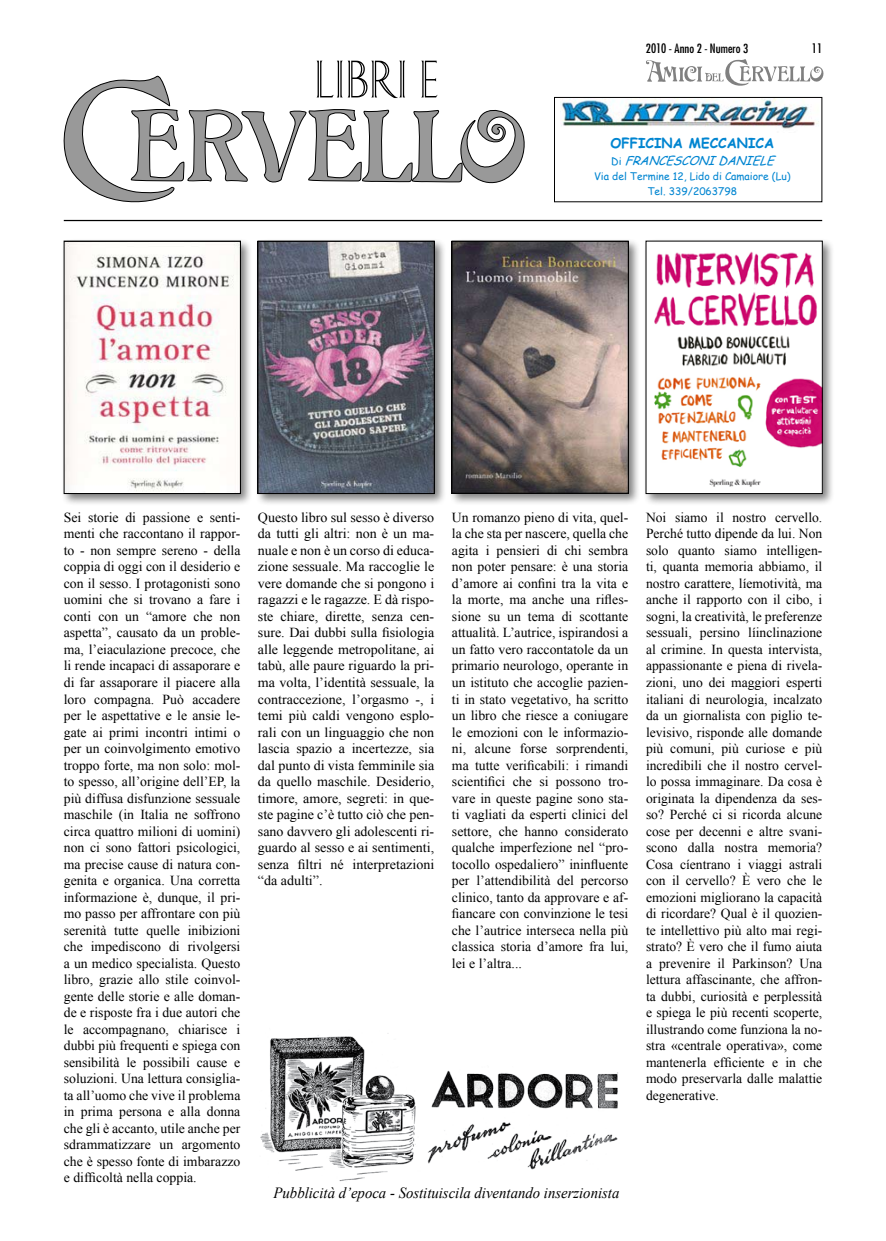
<style>
.page{position:relative;width:886px;height:1241px;background:#fff}
.page>*{position:absolute;margin:0;border:0;box-sizing:border-box;transform-origin:0 0}
.t1{font:italic 15.5px "Times New Roman";color:#000;scale:.95 1}
.t2{font:13.75px/16.5px "Times New Roman";color:#000;text-align:justify}
.t3{font:700 13.75px "Comic Sans MS";color:#0085d1}
.t4{font:condensed 12.5px "Futura";color:#000}
.t5{font:italic 12.12px "Comic Sans MS";color:#0085d1}
.t6{font:10.38px/14.4px "Comic Sans MS";color:#0085d1;text-align:center}
.s1{font-style:normal;font-size:10.38px}
</style>
<div class="page">
<svg style="left:646px;top:59px;width:178px;height:27px"></svg>
<hr style="left:64px;top:220px;width:758px;height:1px;background:#000">
<svg style="left:63px;top:61px;width:462px;height:142px"></svg>
<img style="left:560px;top:99px;width:259px;height:30px">
<div style="left:554px;top:97px;width:268px;height:105px;border:1px solid #000"></div>
<div style="left:449px;top:238px;width:192px;height:267px;background:#000;opacity:.5"></div>
<img style="left:454px;top:243px;width:172px;height:248px">
<div style="left:452px;top:241px;width:176px;height:252px;border:1px solid #000"></div>
<div style="left:643px;top:238px;width:192px;height:268px;background:#000;opacity:.5"></div>
<img style="left:648px;top:243px;width:172px;height:248px">
<div style="left:61px;top:238px;width:192px;height:268px;background:#000;opacity:.5"></div>
<img style="left:66px;top:243px;width:172px;height:248px">
<div style="left:255px;top:238px;width:192px;height:268px;background:#000;opacity:.5"></div>
<img style="left:260px;top:243px;width:172px;height:248px">
<div style="left:258px;top:241px;width:176px;height:252px;border:1px solid #000"></div>
<img style="left:427px;top:1070px;width:191px;height:99px">
<img style="left:260px;top:1033px;width:156px;height:148px">
<p class="t4" style="left:646px;top:41px;width:104px">2010 - Anno 2 - Numero 3</p>
<p class="t4" style="left:812px;top:41px;width:12px">11</p>
<p class="t3" style="left:610px;top:133px;width:165px">OFFICINA MECCANICA</p>
<p class="t5" style="left:611px;top:152px;width:170px"><span class="s1">D i</span> FRANCESCONIDANIELE</p>
<p class="t6" style="left:594px;top:169px;width:198px">Via del Termine 12, Lido di Camaiore (Lu)<br>Tel. 339/2063798</p>
<p class="t2" style="left:452px;top:508px;width:178px">Un romanzo pieno di vita, quel&shy;la che sta per nascere, quella che agita i pensieri di chi sembra non poter pensare: è una storia d’amore ai confini tra la vita e la morte, ma anche una rifles&shy;sione su un tema di scottante attualità. L’autrice, ispirandosi a un fatto vero raccontatole da un primario neurologo, operante in un istituto che accoglie pazien&shy;ti in stato vegetativo, ha scritto un libro che riesce a coniugare le emozioni con le informazio&shy;ni, alcune forse sorprendenti, ma tutte verificabili: i rimandi scientifici che si possono tro&shy;vare in queste pagine sono sta&shy;ti vagliati da esperti clinici del settore, che hanno considerato qualche imperfezione nel “pro&shy;tocollo ospedaliero” ininfluente per l’attendibilità del percorso clinico, tanto da approvare e af&shy;fiancare con convinzione le tesi che l’autrice interseca nella più classica storia d’amore fra lui, lei e l’altra...</p>
<p class="t2" style="left:646px;top:508px;width:178px">Noi siamo il nostro cervello.<br>Perché tutto dipende da lui. Non solo quanto siamo intelligen&shy;ti, quanta memoria abbiamo, il nostro carattere, líemotività, ma anche il rapporto con il cibo, i sogni, la creatività, le preferenze sessuali, persino líinclinazione al crimine. In questa intervista, appassionante e piena di rivela&shy;zioni, uno dei maggiori esperti italiani di neurologia, incalzato da un giornalista con piglio te&shy;levisivo, risponde alle domande più comuni, più curiose e più incredibili che il nostro cervel&shy;lo possa immaginare. Da cosa è originata la dipendenza da ses&shy;so? Perché ci si ricorda alcune cose per decenni e altre svani&shy;scono dalla nostra memoria?<br>Cosa cíentrano i viaggi astrali con il cervello? È vero che le emozioni migliorano la capacità di ricordare? Qual è il quozien&shy;te intellettivo più alto mai regi&shy;strato? È vero che il fumo aiuta a prevenire il Parkinson? Una lettura affascinante, che affron&shy;ta dubbi, curiosità e perplessità e spiega le più recenti scoperte, illustrando come funziona la no&shy;stra «centrale operativa», come mantenerla efficiente e in che modo preservarla dalle malattie degenerative.</p>
<p class="t2" style="left:64px;top:508px;width:178px">Sei storie di passione e senti&shy;menti che raccontano il rappor&shy;to - non sempre sereno - della coppia di oggi con il desiderio e con il sesso. I protagonisti sono uomini che si trovano a fare i conti con un “amore che non aspetta”, causato da un proble&shy;ma, l’eiaculazione precoce, che li rende incapaci di assaporare e di far assaporare il piacere alla loro compagna. Può accadere per le aspettative e le ansie le&shy;gate ai primi incontri intimi o per un coinvolgimento emotivo troppo forte, ma non solo: mol&shy;to spesso, all’origine dell’EP, la più diffusa disfunzione sessuale maschile (in Italia ne soffrono circa quattro milioni di uomini) non ci sono fattori psicologici, ma precise cause di natura con&shy;genita e organica. Una corretta informazione è, dunque, il pri&shy;mo passo per affrontare con più serenità tutte quelle inibizioni che impediscono di rivolgersi a un medico specialista. Questo libro, grazie allo stile coinvol&shy;gente delle storie e alle doman&shy;de e risposte fra i due autori che le accompagnano, chiarisce i dubbi più frequenti e spiega con sensibilità le possibili cause e soluzioni. Una lettura consiglia&shy;ta all’uomo che vive il problema in prima persona e alla donna che gli è accanto, utile anche per sdrammatizzare un argomento che è spesso fonte di imbarazzo e difficoltà nella coppia.</p>
<p class="t2" style="left:258px;top:508px;width:178px">Questo libro sul sesso è diverso da tutti gli altri: non è un ma&shy;nuale e non è un corso di educa&shy;zione sessuale. Ma raccoglie le vere domande che si pongono i ragazzi e le ragazze. E dà rispo&shy;ste chiare, dirette, senza cen&shy;sure. Dai dubbi sulla fisiologia alle leggende metropolitane, ai tabù, alle paure riguardo la pri&shy;ma volta, l’identità sessuale, la contraccezione, l’orgasmo -, i temi più caldi vengono esplo&shy;rali con un linguaggio che non lascia spazio a incertezze, sia dal punto di vista femminile sia da quello maschile. Desiderio, timore, amore, segreti: in que&shy;ste pagine c’è tutto ciò che pen&shy;sano davvero gli adolescenti ri&shy;guardo al sesso e ai sentimenti, senza filtri né interpretazioni “da adulti”.</p>
<p class="t1" style="left:274px;top:1182px;width:365px">Pubblicità d’epoca - Sostituiscila diventando inserzionista</p>
</div>
